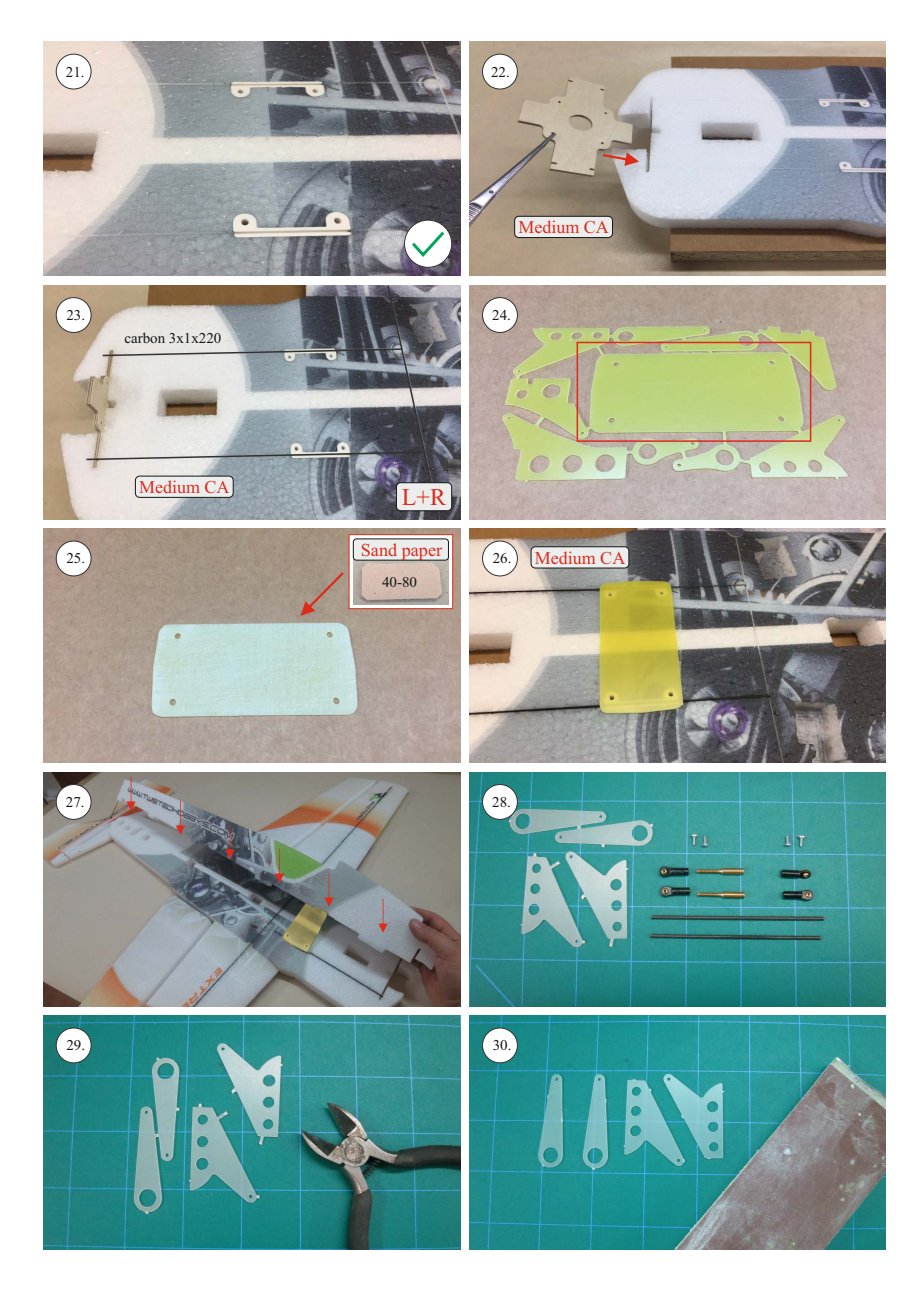
<style>
.page{position:relative;width:920px;height:1290px;background:#fff}
.page>*{position:absolute;margin:0;border:0;box-sizing:border-box;transform-origin:0 0}
.t1{font:24px "Times New Roman";color:#dd2b1c}
.t2{font:18.15px "Times New Roman";color:#dd2b1c}
.t3{font:18px "Times New Roman";color:#dd2b1c}
.t4{font:15px "Times New Roman";color:#151616}
</style>
<div class="page">
<img style="left:43px;top:772px;width:417px;height:234px">
<svg style="left:378px;top:899px;width:10px;height:34px"></svg>
<svg style="left:324px;top:873px;width:10px;height:34px"></svg>
<svg style="left:275px;top:849px;width:9px;height:34px"></svg>
<svg style="left:225px;top:825px;width:10px;height:34px"></svg>
<svg style="left:176px;top:801px;width:9px;height:34px"></svg>
<svg style="left:126px;top:777px;width:10px;height:34px"></svg>
<img style="left:282px;top:903px;width:46px;height:50px">
<img style="left:469px;top:42px;width:417px;height:234px">
<svg style="left:603px;top:152px;width:36px;height:14px"></svg>
<div style="left:514px;top:216px;width:99px;height:22px;background:#eceded;border:1px solid #151616;border-radius:4px"></div>
<img style="left:43px;top:285px;width:417px;height:234px">
<svg style="left:85px;top:285px;width:356px;height:235px;background:#a0a0a1"></svg>
<div style="left:396px;top:483px;width:56px;height:28px;background:#eceded;border:1px solid #151616;border-radius:4px"></div>
<img style="left:469px;top:529px;width:417px;height:234px">
<img style="left:43px;top:529px;width:417px;height:234px">
<img style="left:469px;top:285px;width:417px;height:234px">
<img style="left:43px;top:42px;width:417px;height:234px">
<img style="left:469px;top:772px;width:417px;height:234px">
<svg style="left:404px;top:220px;width:48px;height:48px"></svg>
<svg style="left:409px;top:228px;width:38px;height:31px"></svg>
<div style="left:577px;top:342px;width:234px;height:100px;border:2px solid #dd2b1c"></div>
<svg style="left:301px;top:534px;width:152px;height:82px;background:#c3b0a6"></svg>
<div style="left:531px;top:547px;width:98px;height:21px;background:#eceded;border:1px solid #151616;border-radius:4px"></div>
<img style="left:469px;top:1016px;width:417px;height:233px">
<img style="left:43px;top:1016px;width:417px;height:233px">
<div style="left:56px;top:54px;width:35px;height:35px;background:#fff;border:1px solid #323232;border-radius:50%"></div>
<div style="left:56px;top:297px;width:35px;height:36px;background:#fff;border:1px solid #323232;border-radius:50%"></div>
<div style="left:56px;top:541px;width:35px;height:35px;background:#fff;border:1px solid #323232;border-radius:50%"></div>
<div style="left:56px;top:784px;width:35px;height:36px;background:#fff;border:1px solid #323232;border-radius:50%"></div>
<div style="left:56px;top:1027px;width:35px;height:36px;background:#fff;border:1px solid #323232;border-radius:50%"></div>
<div style="left:482px;top:54px;width:36px;height:35px;background:#fff;border:1px solid #323232;border-radius:50%"></div>
<div style="left:482px;top:297px;width:36px;height:36px;background:#fff;border:1px solid #323232;border-radius:50%"></div>
<div style="left:482px;top:541px;width:36px;height:35px;background:#fff;border:1px solid #323232;border-radius:50%"></div>
<div style="left:482px;top:784px;width:36px;height:36px;background:#fff;border:1px solid #323232;border-radius:50%"></div>
<div style="left:482px;top:1027px;width:36px;height:36px;background:#fff;border:1px solid #323232;border-radius:50%"></div>
<p class="t4" style="left:66px;top:66px;width:20px">21.</p>
<p class="t4" style="left:491px;top:66px;width:20px">22.</p>
<p class="t3" style="left:518px;top:221px;width:92px">Medium CA</p>
<p class="t4" style="left:66px;top:310px;width:20px">23.</p>
<p class="t4" style="left:492px;top:310px;width:20px">24.</p>
<p class="t4" style="left:124px;top:333px;width:99px">carbon 3x1x220</p>
<p class="t4" style="left:66px;top:553px;width:20px">25.</p>
<p class="t3" style="left:139px;top:480px;width:92px">Medium CA</p>
<h1 class="t1" style="left:402px;top:488px;width:46px">L+R</h1>
<p class="t2" style="left:361px;top:543px;width:83px">Sand paper</p>
<p class="t4" style="left:382px;top:576px;width:36px">40-80</p>
<p class="t4" style="left:493px;top:553px;width:20px">26.</p>
<p class="t3" style="left:535px;top:551px;width:92px">Medium CA</p>
<p class="t4" style="left:66px;top:796px;width:20px">27.</p>
<p class="t4" style="left:492px;top:796px;width:20px">28.</p>
<p class="t4" style="left:66px;top:1040px;width:20px">29.</p>
<p class="t4" style="left:493px;top:1040px;width:20px">30.</p>
</div>
